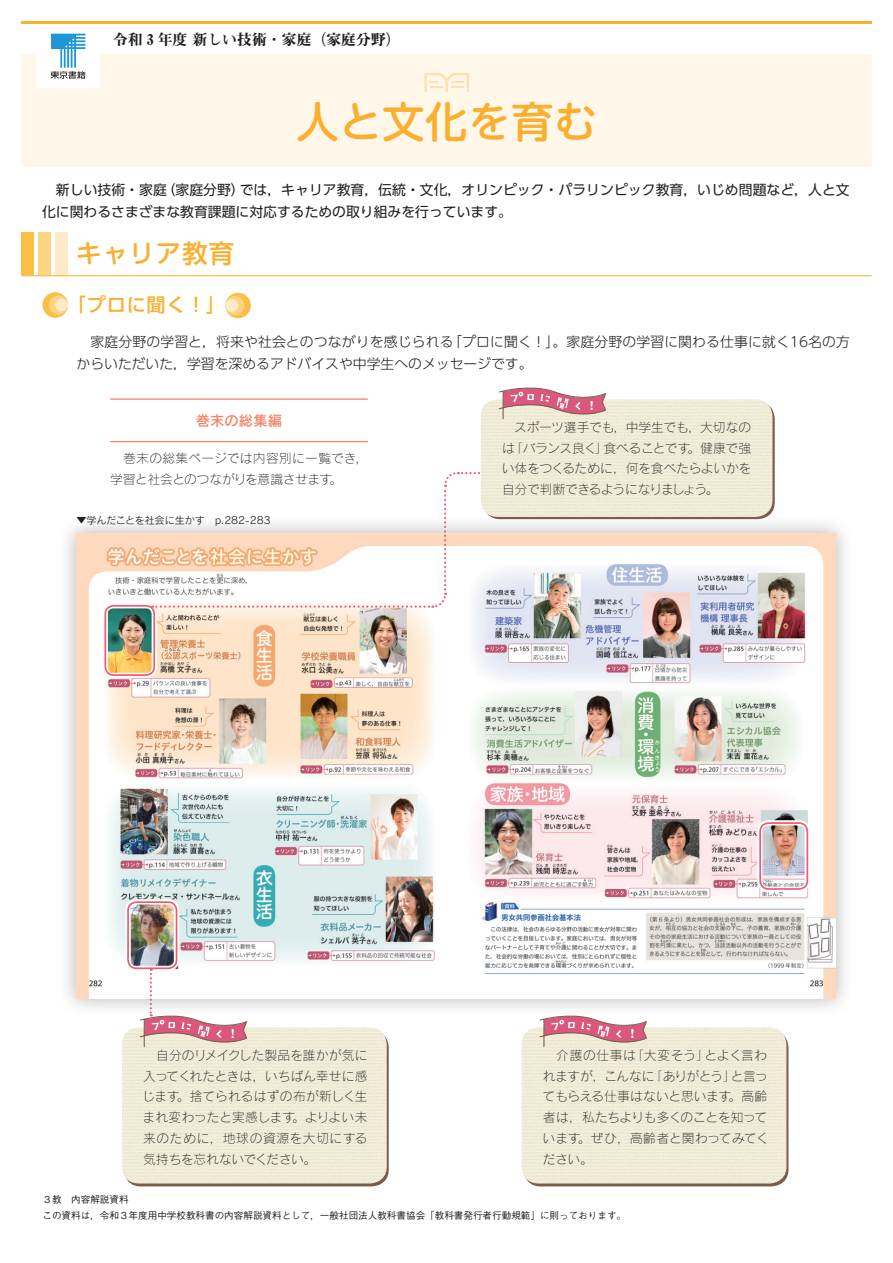
<style>
.page{position:relative;width:893px;height:1263px;background:#fff}
.page>*{position:absolute;margin:0;border:0;box-sizing:border-box;transform-origin:0 0}
.t1{font:500 42.45px "UD Shin M Go Pro";letter-spacing:.01em;color:#fbaf2e}
.t2{font:500 25.5px "UD Shin Go Pro";letter-spacing:.04em;color:#fbaf2e}
.t3{font:500 19.2px "UD Shin Go Pro";letter-spacing:.04em;color:#fbaf2e}
.t4{font:14.85px "Midashi Min Pr 6 N MA31";color:#231f20}
.t5{font:14.4px "Rodin Pro DB";color:#f48465}
.t6{font:13.8px/22.4px "UD Shin Go Pr 6 N";letter-spacing:.005em;color:#231f20}
.t7{font:300 13.8px/22.4px "UD Shin Go Pr 6 N";letter-spacing:.01em;color:#231f20}
.t8{font:12.75px/20.7px "Rodin Pro L";letter-spacing:-.005em;color:#231f20}
.t9{font:10.05px "Rodin Pro M";color:#231f20}
.t10{font:500 9.6px/16.8px "Gothic BBB Pr 6 N";color:#231f20}
</style>
<div class="page">
<div style="left:21px;top:21px;width:851px;height:146px;background:#fef7ea"></div>
<div style="left:21px;top:21px;width:851px;height:5px;background:#fbaf2e"></div>
<div style="left:21px;top:24px;width:851px;height:30px;background:#fff"></div>
<svg style="left:424px;top:73px;width:45px;height:19px"></svg>
<div style="left:36px;top:24px;width:64px;height:64px;background:#fff"></div>
<svg style="left:51px;top:34px;width:34px;height:45px"></svg>
<div style="left:58px;top:515px;width:796px;height:502px;background:#231f20;opacity:.35"></div>
<img style="left:77px;top:534px;width:758px;height:464px">
<img style="left:102px;top:603px;width:55px;height:75px">
<div style="left:104px;top:605px;width:51px;height:71px;border:2px solid #f05972;border-radius:9px"></div>
<img style="left:125px;top:899px;width:54px;height:72px">
<div style="left:127px;top:901px;width:50px;height:68px;border:2px solid #f05972;border-radius:9px"></div>
<img style="left:757px;top:820px;width:53px;height:72px">
<div style="left:759px;top:822px;width:49px;height:68px;border:2px solid #f05972;border-radius:9px"></div>
<svg style="left:152px;top:472px;width:336px;height:137px"></svg>
<hr style="left:110px;top:398px;width:258px;height:2px;background:#f48465">
<hr style="left:110px;top:441px;width:258px;height:1px;background:#f48465">
<svg style="left:483px;top:402px;width:292px;height:117px"></svg>
<div style="left:481px;top:399px;width:291px;height:118px;background:#f1ecd8"></div>
<svg style="left:499px;top:387px;width:107px;height:32px"></svg>
<div style="left:124px;top:1030px;width:265px;height:156px;background:linear-gradient(to right,#795e4c,#795e4c);border-radius:17px"></div>
<div style="left:122px;top:1027px;width:265px;height:156px;background:#f1ecd8"></div>
<svg style="left:140px;top:969px;width:107px;height:78px"></svg>
<svg style="left:524px;top:1030px;width:264px;height:156px"></svg>
<div style="left:522px;top:1027px;width:264px;height:156px;background:#f1ecd8"></div>
<svg style="left:539px;top:1015px;width:108px;height:32px"></svg>
<div style="left:43px;top:292px;width:25px;height:26px;background:#fcbe45;border-radius:50%"></div>
<svg style="left:49px;top:295px;width:19px;height:20px"></svg>
<div style="left:55px;top:299px;width:13px;height:12px;background:#fcebc6;border-radius:50%"></div>
<div style="left:21px;top:233px;width:13px;height:42px;background:#fcbe45"></div>
<div style="left:38px;top:233px;width:13px;height:42px;background:#fdd483"></div>
<div style="left:55px;top:233px;width:13px;height:42px;background:#fcebc6"></div>
<hr style="left:21px;top:275px;width:851px;height:1px;background:#fbaf2e">
<svg style="left:225px;top:293px;width:26px;height:25px"></svg>
<div style="left:225px;top:296px;width:19px;height:19px;background:#fdd483;border-radius:50%"></div>
<div style="left:225px;top:299px;width:13px;height:13px;background:#fcebc6;border-radius:50%"></div>
<p class="t4" style="left:113px;top:28px;width:289px">令和 3 年度 新しい技術・家庭（家庭分野）</p>
<h1 class="t1" style="left:296px;top:87px;width:302px">人と文化を育む</h1>
<p class="t6" style="left:42px;top:178px;width:809px">　新しい技術・家庭（家庭分野）では，キャリア教育，伝統・文化，オリンピック・パラリンピック教育，いじめ問題など，人と文化に関わるさまざまな教育課題に対応するための取り組みを行っています。</p>
<h2 class="t2" style="left:76px;top:233px;width:160px">キャリア教育</h2>
<h3 class="t3" style="left:67px;top:289px;width:160px">「プロに聞く！」</h3>
<p class="t7" style="left:77px;top:330px;width:775px">　家庭分野の学習と，将来や社会とのつながりを感じられる「プロに聞く！」。家庭分野の学習に関わる仕事に就く16名の方からいただいた，学習を深めるアドバイスや中学生へのメッセージです。</p>
<p class="t5" style="left:196px;top:411px;width:88px">巻末の総集編</p>
<p class="t8" style="left:110px;top:448px;width:259px">　巻末の総集ページでは内容別に一覧でき，学習と社会とのつながりを意識させます。</p>
<p class="t9" style="left:77px;top:514px;width:196px">▼学んだことを社会に生かす　p.282-283</p>
<p class="t8" style="left:502px;top:416px;width:251px;text-align:justify">　スポーツ選手でも，中学生でも，大切なのは「バランス良く」食べることです。健康で強い体をつくるために，何を食べたらよいかを自分で判断できるようになりましょう。</p>
<p class="t8" style="left:142px;top:1044px;width:227px;text-align:justify">　自分のリメイクした製品を誰かが気に入ってくれたときは，いちばん幸せに感じます。捨てられるはずの布が新しく生まれ変わったと実感します。よりよい未来のために，地球の資源を大切にする気持ちを忘れないでください。</p>
<p class="t8" style="left:543px;top:1044px;width:228px">　介護の仕事は「大変そう」とよく言われますが，こんなに「ありがとう」と言ってもらえる仕事はないと思います。高齢者は，私たちよりも多くのことを知っています。ぜひ，高齢者と関わってみてください。</p>
<p class="t10" style="left:43px;top:1190px;width:585px">３教　内容解説資料<br>この資料は，令和３年度用中学校教科書の内容解説資料として，一般社団法人教科書協会「教科書発行者行動規範」に則っております。</p>
</div>
